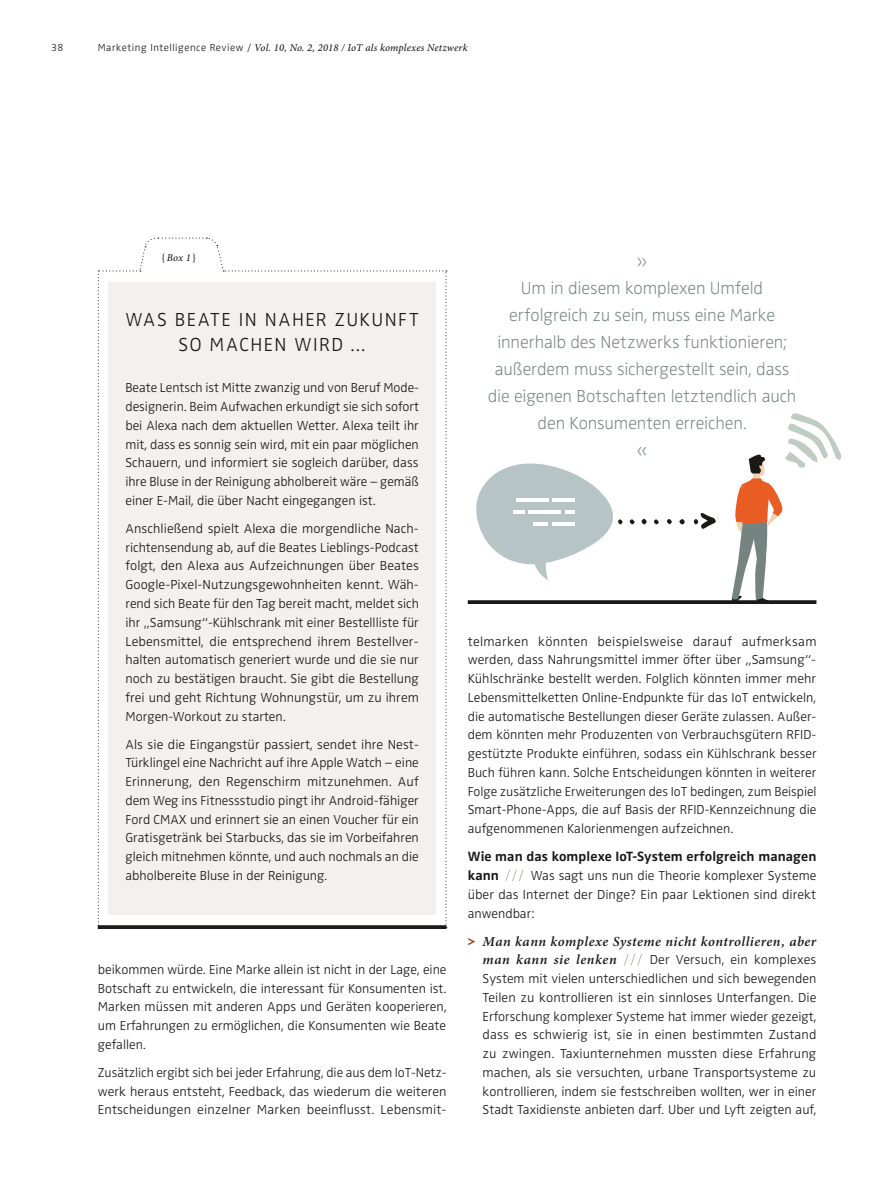
<style>
.page{position:relative;width:893px;height:1191px;background:#fff}
.page>*{position:absolute;margin:0;border:0;box-sizing:border-box;transform-origin:0 0}
.t1{font:300 19.5px/24px "Zwo OT";letter-spacing:.075em;color:#1a1918;text-align:center}
.t2{font:300 expanded 18px/27px "Zwo OT";letter-spacing:-.005em;color:#768481;text-align:center}
.t3{font:italic 600 13.8px/18.8px "Minion Pro";letter-spacing:.035em;color:#1a1918}
.t4{font:700 13.8px/18.8px "Zwo OT";letter-spacing:.005em;color:#1a1918}
.t5{font:300 13.5px/18.8px "Zwo OT";color:#1a1918;text-align:justify}
.t6{font:italic 500 10.5px "Minion Pro";letter-spacing:.015em;color:#1a1918}
.t7{font:300 10.5px "Zwo OT";color:#1a1918}
.s1{font-family:"Zwo OT";font-weight:300;font-style:normal}
.s2{font-style:normal}
.s3{font-family:"Zwo OT";font-weight:700;font-style:normal;font-size:13.5px;color:#9a3920}
</style>
<div class="page">
<svg style="left:505px;top:869px;width:19px;height:12px"></svg>
<svg style="left:624px;top:954px;width:18px;height:11px"></svg>
<svg style="left:98px;top:237px;width:349px;height:691px"></svg>
<svg style="left:98px;top:925px;width:348px;height:4px"></svg>
<svg style="left:468px;top:600px;width:348px;height:4px"></svg>
<svg style="left:732px;top:413px;width:110px;height:189px"></svg>
<svg style="left:641px;top:519px;width:6px;height:5px"></svg>
<svg style="left:679px;top:519px;width:6px;height:5px"></svg>
<svg style="left:667px;top:519px;width:5px;height:5px"></svg>
<svg style="left:630px;top:519px;width:5px;height:5px"></svg>
<svg style="left:654px;top:519px;width:5px;height:5px"></svg>
<svg style="left:694px;top:513px;width:22px;height:16px"></svg>
<svg style="left:476px;top:463px;width:146px;height:117px"></svg>
<svg style="left:528px;top:509px;width:33px;height:4px"></svg>
<svg style="left:513px;top:509px;width:11px;height:4px"></svg>
<hr style="left:552px;top:522px;width:22px;height:3px;background:#fff">
<hr style="left:533px;top:522px;width:15px;height:3px;background:#fff">
<p class="t7" style="left:51px;top:41px;width:14px">38</p>
<p class="t6" style="left:98px;top:40px;width:371px"><span class="s1">Marketing Intelligence Review /</span> Vol. 10, No. 2, 2018 / IoT als komplexes Netzwerk</p>
<p class="t6" style="left:162px;top:250px;width:36px"><span class="s2">{</span>Box 1<span class="s2">}</span></p>
<h1 class="t1" style="left:126px;top:308px;width:295px">WAS BEATE IN NAHER ZUKUNFT<br>SO MACHEN WIRD …</h1>
<p class="t5" style="left:125px;top:379px;width:295px">Beate Lentsch ist Mitte zwanzig und von Beruf Mode&shy;designerin. Beim Aufwachen erkundigt sie sich sofort bei Alexa nach dem aktuellen Wetter. Alexa teilt ihr mit, dass es sonnig sein wird, mit ein paar möglichen Schauern, und informiert sie sogleich darüber, dass ihre Bluse in der Reinigung abholbereit wäre – gemäß einer E-Mail, die über Nacht eingegangen ist.</p>
<p class="t5" style="left:125px;top:519px;width:295px">Anschließend spielt Alexa die morgendliche Nach&shy;richtensendung ab, auf die Beates Lieblings-Podcast folgt, den Alexa aus Aufzeichnungen über Beates Google-Pixel-Nutzungsgewohnheiten kennt. Wäh&shy;rend sich Beate für den Tag bereit macht, meldet sich ihr „Samsung“-Kühlschrank mit einer Bestellliste für Lebensmittel, die entsprechend ihrem Bestellver&shy;halten automatisch generiert wurde und die sie nur noch zu bestätigen braucht. Sie gibt die Bestellung frei und geht Richtung Wohnungstür, um zu ihrem Morgen-Workout zu starten.</p>
<p class="t5" style="left:125px;top:735px;width:295px">Als sie die Eingangstür passiert, sendet ihre Nest-Türklingel eine Nachricht auf ihre Apple Watch – eine Erinnerung, den Regenschirm mitzunehmen. Auf dem Weg ins Fitnessstudio pingt ihr Android-fähiger Ford CMAX und erinnert sie an einen Voucher für ein Gratisgetränk bei Starbucks, das sie im Vorbeifahren gleich mitnehmen könnte, und auch nochmals an die abholbereite Bluse in der Reinigung.</p>
<p class="t5" style="left:98px;top:960px;width:350px">beikommen würde. Eine Marke allein ist nicht in der Lage, eine Botschaft zu entwickeln, die interessant für Konsumenten ist.<br>Marken müssen mit anderen Apps und Geräten kooperieren, um Erfahrungen zu ermöglichen, die Konsumenten wie Beate gefallen.</p>
<p class="t5" style="left:98px;top:1063px;width:350px">Zusätzlich ergibt sich bei jeder Erfahrung, die aus dem IoT-Netz&shy;werk heraus entsteht, Feedback, das wiederum die weiteren Entscheidungen einzelner Marken beeinflusst. Lebensmit-</p>
<h2 class="t2" style="left:488px;top:248px;width:310px">»<br>Um in diesem komplexen Umfeld erfolgreich zu sein, muss eine Marke innerhalb des Netzwerks funktionieren; außerdem muss sichergestellt sein, dass die eigenen Botschaften letztendlich auch den Konsumenten erreichen.<br>«</h2>
<p class="t5" style="left:468px;top:632px;width:350px;text-align:left">telmarken könnten beispielsweise darauf aufmerksam werden, dass Nahrungsmittel immer öfter über „Samsung“- Kühlschränke bestellt werden. Folglich könnten immer mehr Lebensmittelketten Online-Endpunkte für das IoT entwickeln, die automatische Bestellungen dieser Geräte zulassen. Außer&shy;dem könnten mehr Produzenten von Verbrauchsgütern RFID&shy;gestützte Produkte einführen, sodass ein Kühlschrank besser Buch führen kann. Solche Entscheidungen könnten in weiterer Folge zusätzliche Erweiterungen des IoT bedingen, zum Beispiel Smart-Phone-Apps, die auf Basis der RFID-Kennzeichnung die aufgenommenen Kalorienmengen aufzeichnen.</p>
<p class="t4" style="left:468px;top:847px;width:350px">Wie man das komplexe IoT-System erfolgreich managen kann</p>
<p class="t5" style="left:468px;top:866px;width:350px;text-indent:63px">Was sagt uns nun die Theorie komplexer Systeme über das Internet der Dinge? Ein paar Lektionen sind direkt anwendbar:</p>
<p class="t3" style="left:483px;top:931px;width:335px;text-indent:-15px"><span class="s3">&gt;</span> Man kann komplexe Systeme nicht kontrollieren, aber man kann sie lenken</p>
<p class="t5" style="left:483px;top:950px;width:335px;text-indent:167px">Der Versuch, ein komplexes System mit vielen unterschiedlichen und sich bewegenden Teilen zu kontrollieren ist ein sinnloses Unterfangen. Die Erforschung komplexer Systeme hat immer wieder gezeigt, dass es schwierig ist, sie in einen bestimmten Zustand zu zwingen. Taxiunternehmen mussten diese Erfahrung machen, als sie versuchten, urbane Transportsysteme zu kontrollieren, indem sie festschreiben wollten, wer in einer Stadt Taxidienste anbieten darf. Uber und Lyft zeigten auf,</p>
</div>
